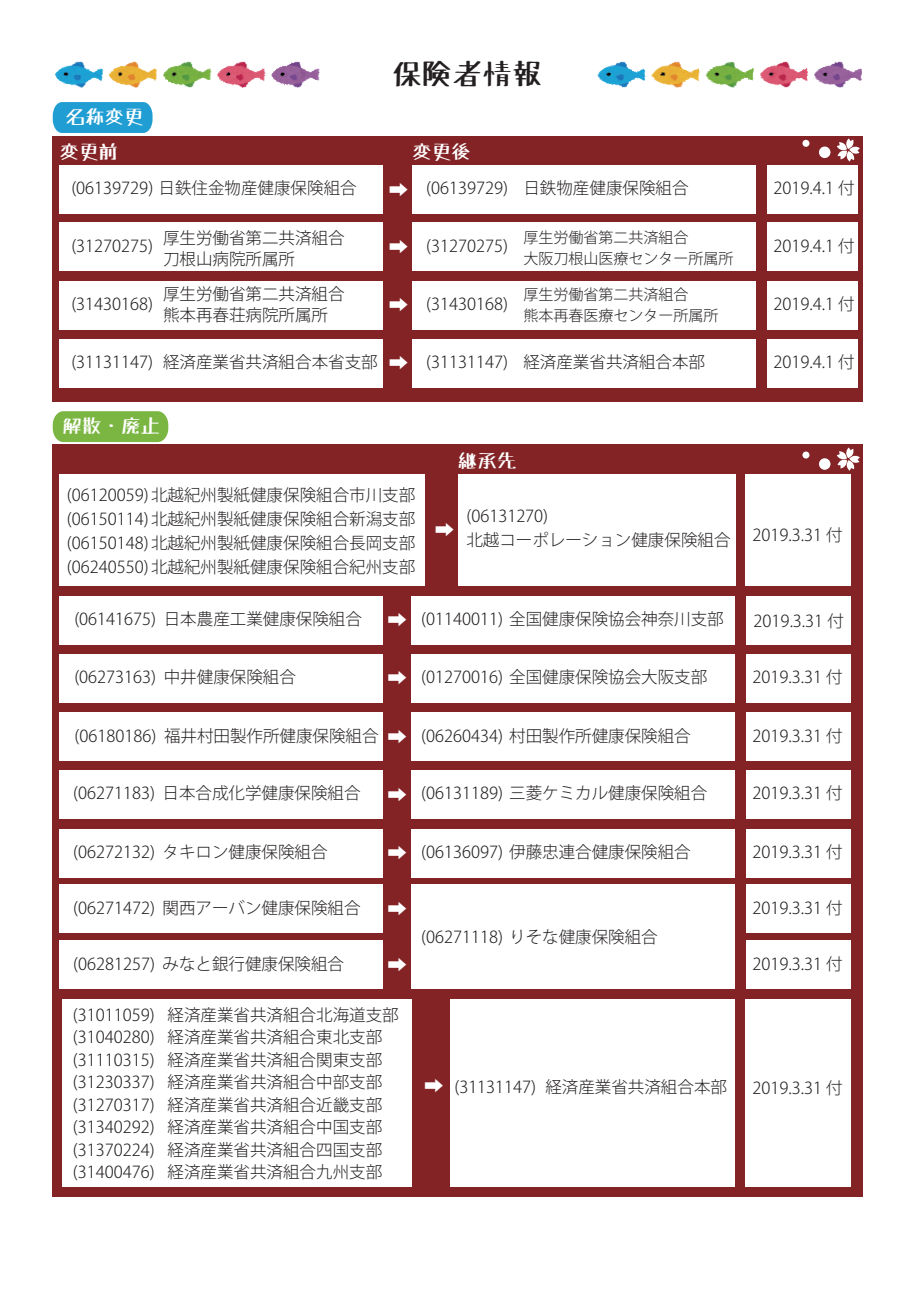
<style>
.page{position:relative;width:919px;height:1289px;background:#fff}
.page>*{position:absolute;margin:0;border:0;box-sizing:border-box;transform-origin:0 0}
.t1{font:30px "Tanuki Permanent Marker";color:#231f20}
.t2{font:19.5px "Tanuki Permanent Marker";color:#fff}
.t3{font:800 19.5px "Koz Go Pr 6 N";color:#fff}
.t4{font:300 16.5px/22.5px "Koz Go Pr 6 N";color:#231f20;text-align:justify}
.t5{font:300 15px/21px "Koz Go Pr 6 N";color:#231f20}
.s1{font-weight:800;font-size:19.5px;color:#fff}
</style>
<div class="page">
<div style="left:53px;top:445px;width:810px;height:151px;background:#832326"></div>
<img style="left:55px;top:61px;width:807px;height:28px">
<div style="left:325px;top:60px;width:265px;height:28px;background:#fff"></div>
<div style="left:53px;top:411px;width:115px;height:31px;background:#7bb643"></div>
<div style="left:59px;top:474px;width:366px;height:112px;background:#fff"></div>
<div style="left:458px;top:474px;width:277px;height:112px;background:#fff"></div>
<div style="left:745px;top:474px;width:106px;height:112px;background:#fff"></div>
<svg style="left:836px;top:447px;width:23px;height:24px"></svg>
<div style="left:818px;top:458px;width:12px;height:12px;background:#fff;border-radius:50%"></div>
<div style="left:802px;top:451px;width:7px;height:7px;background:#fff;border-radius:50%"></div>
<div style="left:53px;top:102px;width:99px;height:31px;background:#209dd2"></div>
<div style="left:53px;top:136px;width:810px;height:92px;background:#832326"></div>
<div style="left:59px;top:165px;width:324px;height:49px;background:#fff"></div>
<div style="left:412px;top:165px;width:343px;height:49px;background:#fff"></div>
<div style="left:767px;top:165px;width:90px;height:49px;background:#fff"></div>
<svg style="left:836px;top:138px;width:23px;height:24px"></svg>
<svg style="left:818px;top:146px;width:12px;height:12px"></svg>
<div style="left:802px;top:140px;width:7px;height:7px;background:#fff;border-radius:50%"></div>
<div style="left:53px;top:215px;width:810px;height:71px;background:#832326"></div>
<div style="left:59px;top:223px;width:324px;height:48px;background:#fff"></div>
<div style="left:412px;top:223px;width:343px;height:48px;background:#fff"></div>
<div style="left:767px;top:223px;width:90px;height:48px;background:#fff"></div>
<div style="left:53px;top:274px;width:810px;height:70px;background:#832326"></div>
<div style="left:59px;top:281px;width:324px;height:48px;background:#fff"></div>
<div style="left:412px;top:281px;width:343px;height:48px;background:#fff"></div>
<div style="left:767px;top:281px;width:90px;height:48px;background:#fff"></div>
<div style="left:53px;top:332px;width:810px;height:70px;background:#832326"></div>
<div style="left:59px;top:339px;width:324px;height:48px;background:#fff"></div>
<div style="left:412px;top:339px;width:343px;height:48px;background:#fff"></div>
<div style="left:767px;top:339px;width:90px;height:48px;background:#fff"></div>
<div style="left:53px;top:994px;width:810px;height:202px;background:#832326"></div>
<div style="left:62px;top:999px;width:350px;height:187px;background:#fff"></div>
<div style="left:450px;top:999px;width:284px;height:187px;background:#fff"></div>
<div style="left:745px;top:999px;width:106px;height:187px;background:#fff"></div>
<div style="left:53px;top:586px;width:810px;height:411px;background:#832326"></div>
<div style="left:59px;top:596px;width:323px;height:48px;background:#fff"></div>
<div style="left:411px;top:596px;width:323px;height:48px;background:#fff"></div>
<div style="left:746px;top:596px;width:105px;height:48px;background:#fff"></div>
<div style="left:59px;top:654px;width:323px;height:48px;background:#fff"></div>
<div style="left:411px;top:654px;width:323px;height:48px;background:#fff"></div>
<div style="left:746px;top:654px;width:105px;height:48px;background:#fff"></div>
<div style="left:59px;top:713px;width:323px;height:48px;background:#fff"></div>
<div style="left:411px;top:713px;width:323px;height:48px;background:#fff"></div>
<div style="left:746px;top:713px;width:105px;height:48px;background:#fff"></div>
<div style="left:59px;top:770px;width:323px;height:48px;background:#fff"></div>
<div style="left:411px;top:770px;width:323px;height:48px;background:#fff"></div>
<div style="left:746px;top:770px;width:105px;height:48px;background:#fff"></div>
<div style="left:59px;top:884px;width:323px;height:48px;background:#fff"></div>
<div style="left:746px;top:884px;width:105px;height:48px;background:#fff"></div>
<div style="left:411px;top:884px;width:323px;height:105px;background:#fff"></div>
<div style="left:59px;top:940px;width:323px;height:49px;background:#fff"></div>
<div style="left:746px;top:940px;width:105px;height:49px;background:#fff"></div>
<div style="left:59px;top:829px;width:323px;height:48px;background:#fff"></div>
<div style="left:411px;top:829px;width:323px;height:48px;background:#fff"></div>
<div style="left:746px;top:829px;width:105px;height:48px;background:#fff"></div>
<p class="t2" style="left:65px;top:103px;width:79px">名称変更</p>
<h1 class="t1" style="left:392px;top:53px;width:151px">保険者情報</h1>
<p class="t2" style="left:59px;top:139px;width:60px">変更前</p>
<p class="t2" style="left:412px;top:139px;width:60px">変更後</p>
<p class="t4" style="left:71px;top:177px;width:287px">(06139729) 日鉄住金物産健康保険組合</p>
<p class="t3" style="left:389px;top:178px;width:21px">➡</p>
<p class="t4" style="left:523px;top:177px;width:166px">日鉄物産健康保険組合</p>
<p class="t4" style="left:773px;top:177px;width:83px">2019.4.1 付</p>
<p class="t4" style="left:426px;top:177px;width:83px">(06139729)</p>
<p class="t4" style="left:71px;top:235px;width:83px">(31270275)</p>
<p class="t5" style="left:523px;top:227px;width:211px">厚生労働省第二共済組合<br>大阪刀根山医療センター所属所</p>
<p class="t4" style="left:71px;top:293px;width:83px">(31430168)</p>
<p class="t3" style="left:389px;top:294px;width:21px">➡</p>
<p class="t4" style="left:163px;top:227px;width:183px">厚生労働省第二共済組合</p>
<p class="t4" style="left:426px;top:235px;width:83px">(31270275)</p>
<p class="t3" style="left:389px;top:236px;width:21px">➡</p>
<p class="t4" style="left:163px;top:248px;width:133px">刀根山病院所属所</p>
<p class="t4" style="left:163px;top:284px;width:183px;line-height:21px">厚生労働省第二共済組合熊本再春荘病院所属所</p>
<p class="t5" style="left:523px;top:285px;width:196px">厚生労働省第二共済組合<br>熊本再春医療センター所属所</p>
<p class="t4" style="left:426px;top:293px;width:83px">(31430168)</p>
<p class="t4" style="left:773px;top:235px;width:83px">2019.4.1 付</p>
<p class="t4" style="left:773px;top:293px;width:83px">2019.4.1 付</p>
<p class="t4" style="left:71px;top:351px;width:635px">(31131147) 経済産業省共済組合本省支部 <span class="s1">➡</span> (31131147) 経済産業省共済組合本部</p>
<p class="t4" style="left:773px;top:351px;width:83px">2019.4.1 付</p>
<p class="t2" style="left:62px;top:412px;width:99px">解散・廃止</p>
<p class="t4" style="left:67px;top:483px;width:350px;line-height:24px">(06120059)北越紀州製紙健康保険組合市川支部(06150114)北越紀州製紙健康保険組合新潟支部(06150148)北越紀州製紙健康保険組合長岡支部(06240550)北越紀州製紙健康保険組合紀州支部</p>
<p class="t2" style="left:458px;top:447px;width:60px">継承先</p>
<p class="t3" style="left:434px;top:518px;width:21px">➡</p>
<p class="t4" style="left:466px;top:505px;width:83px">(06131270)</p>
<p class="t4" style="left:466px;top:529px;width:265px">北越コーポレーション健康保険組合</p>
<p class="t4" style="left:74px;top:608px;width:289px">(06141675) 日本農産工業健康保険組合</p>
<p class="t3" style="left:387px;top:609px;width:21px">➡</p>
<p class="t4" style="left:421px;top:608px;width:304px">(01140011) 全国健康保険協会神奈川支部</p>
<p class="t4" style="left:74px;top:666px;width:223px">(06273163) 中井健康保険組合</p>
<p class="t4" style="left:387px;top:666px;width:321px"><span class="s1">➡</span> (01270016) 全国健康保険協会大阪支部</p>
<p class="t4" style="left:75px;top:725px;width:617px">(06180186) 福井村田製作所健康保険組合 <span class="s1">➡</span> (06260434) 村田製作所健康保険組合</p>
<p class="t4" style="left:76px;top:737px;width:83px">(06141675)</p>
<p class="t4" style="left:73px;top:782px;width:289px">(06271183) 日本合成化学健康保険組合</p>
<p class="t4" style="left:387px;top:782px;width:321px"><span class="s1">➡</span> (06131189) 三菱ケミカル健康保険組合</p>
<p class="t4" style="left:74px;top:794px;width:83px">(06141675)</p>
<p class="t4" style="left:73px;top:841px;width:256px">(06272132) タキロン健康保険組合</p>
<p class="t4" style="left:387px;top:841px;width:304px"><span class="s1">➡</span> (06136097) 伊藤忠連合健康保険組合</p>
<p class="t4" style="left:74px;top:853px;width:83px">(06141675)</p>
<p class="t4" style="left:73px;top:896px;width:289px">(06271472) 関西アーバン健康保険組合</p>
<p class="t3" style="left:387px;top:897px;width:21px">➡</p>
<p class="t4" style="left:73px;top:952px;width:272px">(06281257) みなと銀行健康保険組合</p>
<p class="t3" style="left:387px;top:953px;width:21px">➡</p>
<p class="t4" style="left:73px;top:1003px;width:83px">(31011059) (31040280) (31110315) (31230337) (31270317) (31340292) (31370224) (31400476)</p>
<p class="t4" style="left:167px;top:1003px;width:232px;text-align:left">経済産業省共済組合北海道支部経済産業省共済組合東北支部経済産業省共済組合関東支部経済産業省共済組合中部支部経済産業省共済組合近畿支部経済産業省共済組合中国支部経済産業省共済組合四国支部経済産業省共済組合九州支部</p>
<p class="t4" style="left:421px;top:926px;width:238px">(06271118) りそな健康保険組合</p>
<p class="t4" style="left:424px;top:1075px;width:304px"><span class="s1">➡</span> (31131147) 経済産業省共済組合本部</p>
<p class="t4" style="left:752px;top:524px;width:92px">2019.3.31 付</p>
<p class="t4" style="left:753px;top:610px;width:92px">2019.3.31 付</p>
<p class="t4" style="left:752px;top:666px;width:92px">2019.3.31 付</p>
<p class="t4" style="left:752px;top:725px;width:92px">2019.3.31 付</p>
<p class="t4" style="left:752px;top:782px;width:92px">2019.3.31 付</p>
<p class="t4" style="left:752px;top:841px;width:92px">2019.3.31 付</p>
<p class="t4" style="left:752px;top:896px;width:92px">2019.3.31 付</p>
<p class="t4" style="left:752px;top:952px;width:92px">2019.3.31 付</p>
<p class="t4" style="left:752px;top:1077px;width:92px">2019.3.31 付</p>
</div>
